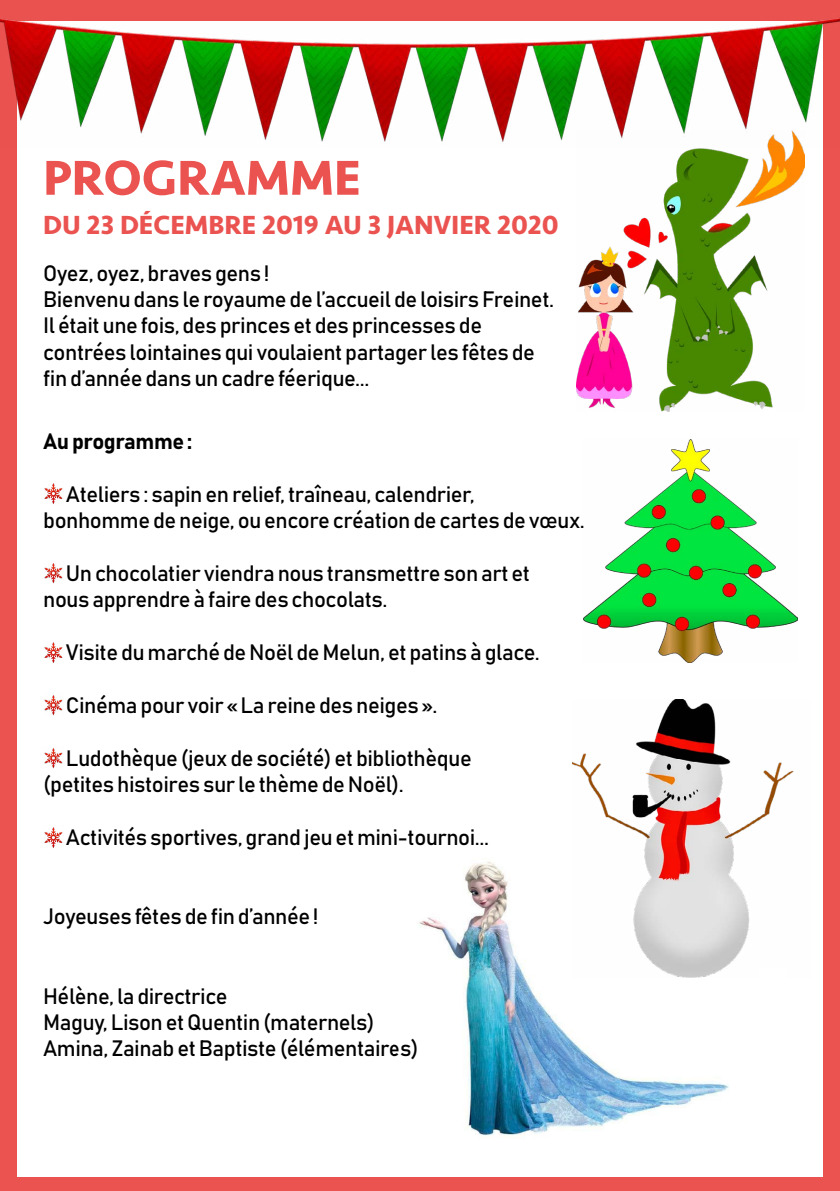
<style>
.page{position:relative;width:840px;height:1191px;background:#fff}
.page>*{position:absolute;margin:0;border:0;box-sizing:border-box;transform-origin:0 0}
.t1{font:700 50.8px "Seravek";color:#ea5350}
.t2{font:700 27.2px "Seravek";color:#ea5350}
.t3{font:22px/26.4px "Bahnschrift";letter-spacing:-.02em;color:#000}
</style>
<div class="page">
<div style="left:0;top:0;width:839px;height:1191px;background:#ea5350"></div>
<div style="left:17px;top:22px;width:805px;height:1154px;background:#fff"></div>
<img style="left:44px;top:483px;width:19px;height:21px">
<img style="left:44px;top:563px;width:19px;height:21px">
<img style="left:44px;top:642px;width:19px;height:21px">
<img style="left:44px;top:695px;width:19px;height:21px">
<img style="left:44px;top:748px;width:19px;height:20px">
<img style="left:44px;top:827px;width:19px;height:21px">
<img style="left:576px;top:147px;width:228px;height:264px">
<img style="left:419px;top:862px;width:310px;height:274px">
<img style="left:572px;top:699px;width:222px;height:278px">
<img style="left:583px;top:439px;width:214px;height:223px">
<img style="left:0;top:17px;width:839px;height:130px">
<div style="left:758px;top:968px;width:28px;height:29px;background:#fff"></div>
<h1 class="t1" style="left:43px;top:137px;width:319px">PROGRAMME</h1>
<p class="t2" style="left:43px;top:204px;width:517px">DU 23 DÉCEMBRE 2019 AU 3 JANVIER 2020</p>
<p class="t3" style="left:43px;top:259px;width:512px">Oyez, oyez, braves gens !<br>Bienvenu dans le royaume de l’accueil de loisirs Freinet.<br>Il était une fois, des princes et des princesses de contrées lointaines qui voulaient partager les fêtes de fin d’année dans un cadre féerique...</p>
<p class="t3" style="left:43px;top:428px;width:150px">Au programme :</p>
<p class="t3" style="left:43px;top:480px;width:543px;text-indent:23px">Ateliers : sapin en relief, traîneau, calendrier, bonhomme de neige, ou encore création de cartes de vœux.</p>
<p class="t3" style="left:43px;top:560px;width:488px;text-indent:23px">Un chocolatier viendra nous transmettre son art et nous apprendre à faire des chocolats.</p>
<p class="t3" style="left:66px;top:639px;width:475px">Visite du marché de Noël de Melun, et patins à glace.</p>
<p class="t3" style="left:66px;top:692px;width:372px">Cinéma pour voir «La reine des neiges ».</p>
<p class="t3" style="left:43px;top:744px;width:430px;text-indent:23px">Ludothèque (jeux de société) et bibliothèque (petites histoires sur le thème de Noël).</p>
<p class="t3" style="left:66px;top:824px;width:424px">Activités sportives, grand jeu et mini-tournoi...</p>
<p class="t3" style="left:43px;top:903px;width:276px">Joyeuses fêtes de fin d’année !</p>
<p class="t3" style="left:43px;top:982px;width:377px">Hélène, la directrice<br>Maguy, Lison et Quentin (maternels)<br>Amina, Zainab et Baptiste (élémentaires)</p>
</div>
